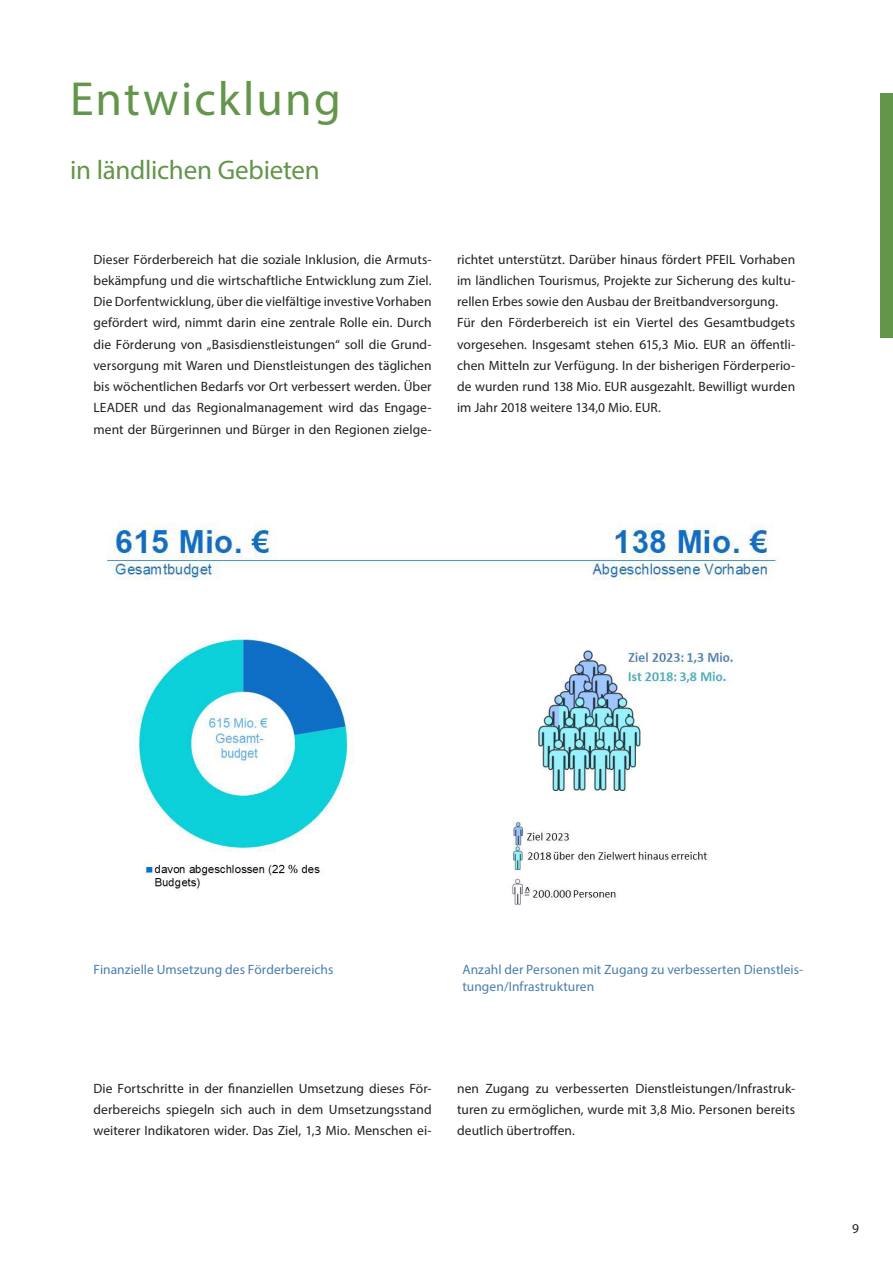
<style>
.page{position:relative;width:893px;height:1263px;background:#fff}
.page>*{position:absolute;margin:0;border:0;box-sizing:border-box;transform-origin:0 0}
.t1{font:48px "Myriad Pro";letter-spacing:.045em;color:#63954a}
.t2{font:27px "Myriad Pro";letter-spacing:-.01em;color:#63954a}
.t3{font:13.5px/21.3px "Myriad Pro";letter-spacing:.005em;color:#231f20;text-align:justify}
.t4{font:13.5px/16.2px "Myriad Pro";letter-spacing:.005em;color:#487ead}
</style>
<div class="page">
<div style="left:880px;top:94px;width:13px;height:244px;background:#63954a"></div>
<img style="left:135px;top:634px;width:219px;height:257px">
<img style="left:107px;top:524px;width:669px;height:56px">
<img style="left:512px;top:650px;width:221px;height:255px">
<p class="t1" style="left:70px;top:69px;width:272px">Entwicklung</p>
<p class="t2" style="left:70px;top:153px;width:251px">in ländlichen Gebieten</p>
<p class="t3" style="left:94px;top:248px;width:340px">Dieser Förderbereich hat die soziale Inklusion, die Armuts&shy;bekämpfung und die wirtschaftliche Entwicklung zum Ziel.<br>Die Dorfentwicklung, über die vielfältige investive Vorhaben gefördert wird, nimmt darin eine zentrale Rolle ein. Durch die Förderung von „Basisdienstleistungen“ soll die Grund&shy;versorgung mit Waren und Dienstleistungen des täglichen bis wöchentlichen Bedarfs vor Ort verbessert werden. Über LEADER und das Regionalmanagement wird das Engage&shy;ment der Bürgerinnen und Bürger in den Regionen zielge-</p>
<p class="t3" style="left:457px;top:248px;width:340px">richtet unterstützt. Darüber hinaus fördert PFEIL Vorhaben im ländlichen Tourismus, Projekte zur Sicherung des kultu&shy;rellen Erbes sowie den Ausbau der Breitbandversorgung.</p>
<p class="t3" style="left:457px;top:312px;width:340px">Für den Förderbereich ist ein Viertel des Gesamtbudgets vorgesehen. Insgesamt stehen 615,3 Mio. EUR an öffentli&shy;chen Mitteln zur Verfügung. In der bisherigen Förderperio&shy;de wurden rund 138 Mio. EUR ausgezahlt. Bewilligt wurden im Jahr 2018 weitere 134,0 Mio. EUR.</p>
<p class="t4" style="left:94px;top:961px;width:241px">Finanzielle Umsetzung des Förderbereichs</p>
<p class="t4" style="left:462px;top:961px;width:342px">Anzahl der Personen mit Zugang zu verbesserten Dienstleis&shy;tungen/Infrastrukturen</p>
<p class="t3" style="left:94px;top:1077px;width:340px">Die Fortschritte in der finanziellen Umsetzung dieses För&shy;derbereichs spiegeln sich auch in dem Umsetzungsstand weiterer Indikatoren wider. Das Ziel, 1,3 Mio. Menschen ei-</p>
<p class="t3" style="left:457px;top:1077px;width:340px">nen Zugang zu verbesserten Dienstleistungen/Infrastruk&shy;turen zu ermöglichen, wurde mit 3,8 Mio. Personen bereits deutlich übertroffen.</p>
<p class="t3" style="left:852px;top:1218px;width:8px">9</p>
</div>
